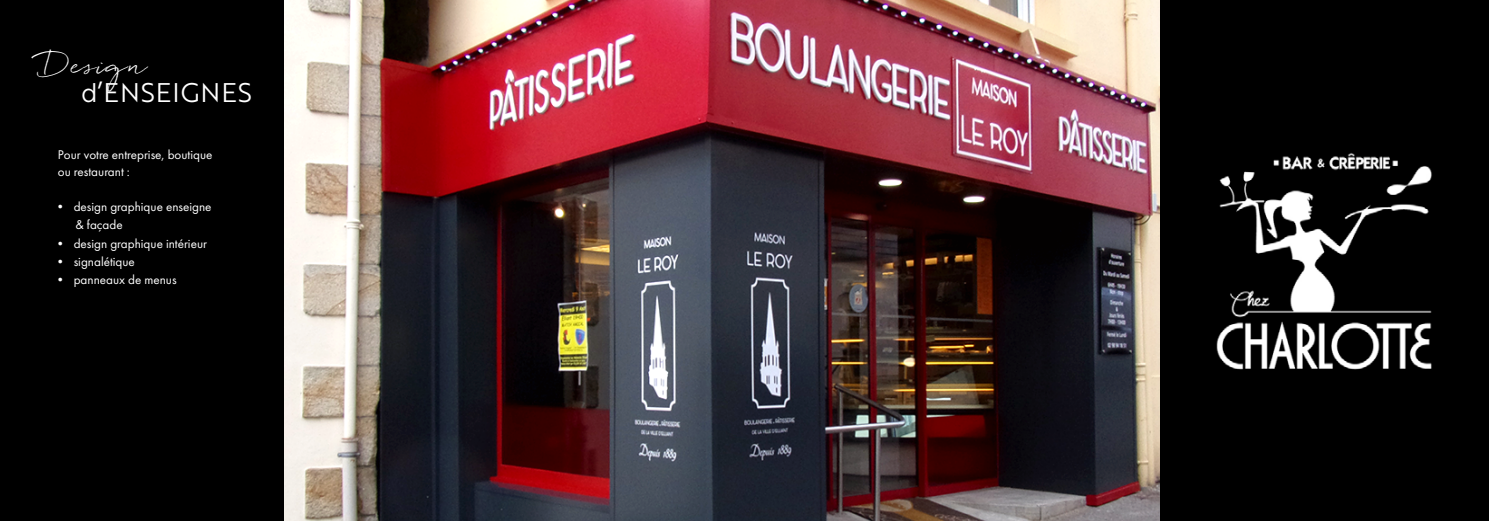
<style>
.page{position:relative;width:1489px;height:521px;background:#fff}
.page>*{position:absolute;margin:0;border:0;box-sizing:border-box;transform-origin:0 0}
.t1{font:26.25px "Brother 1816 Book";letter-spacing:.04em;color:#fff}
.t2{font:26.25px "Quickpen";letter-spacing:.05em;color:#fff}
.t3{font:13.12px/16.6px "Futura PT";color:#fff}
</style>
<div class="page">
<div style="left:0;top:0;width:296px;height:521px;background:#000"></div>
<div style="left:1159px;top:0;width:329px;height:521px;background:#000"></div>
<img style="left:1216px;top:153px;width:216px;height:217px">
<img style="left:284px;top:0;width:875px;height:521px">
<h1 class="t2" style="left:44px;top:50px;width:106px">Design</h1>
<h1 class="t1" style="left:81px;top:73px;width:172px">d’ENSEIGNES</h1>
<p class="t3" style="left:58px;top:147px;width:156px">Pour votre entreprise, boutique ou restaurant :</p>
<p class="t3" style="left:75px;top:197px;width:138px;line-height:18.4px;text-indent:-22px">• design graphique enseigne &amp; façade</p>
<p class="t3" style="left:54px;top:235px;width:155px">• design graphique intérieur</p>
<p class="t3" style="left:54px;top:253px;width:83px">• signalétique</p>
<p class="t3" style="left:54px;top:272px;width:124px">• panneaux de menus</p>
</div>
